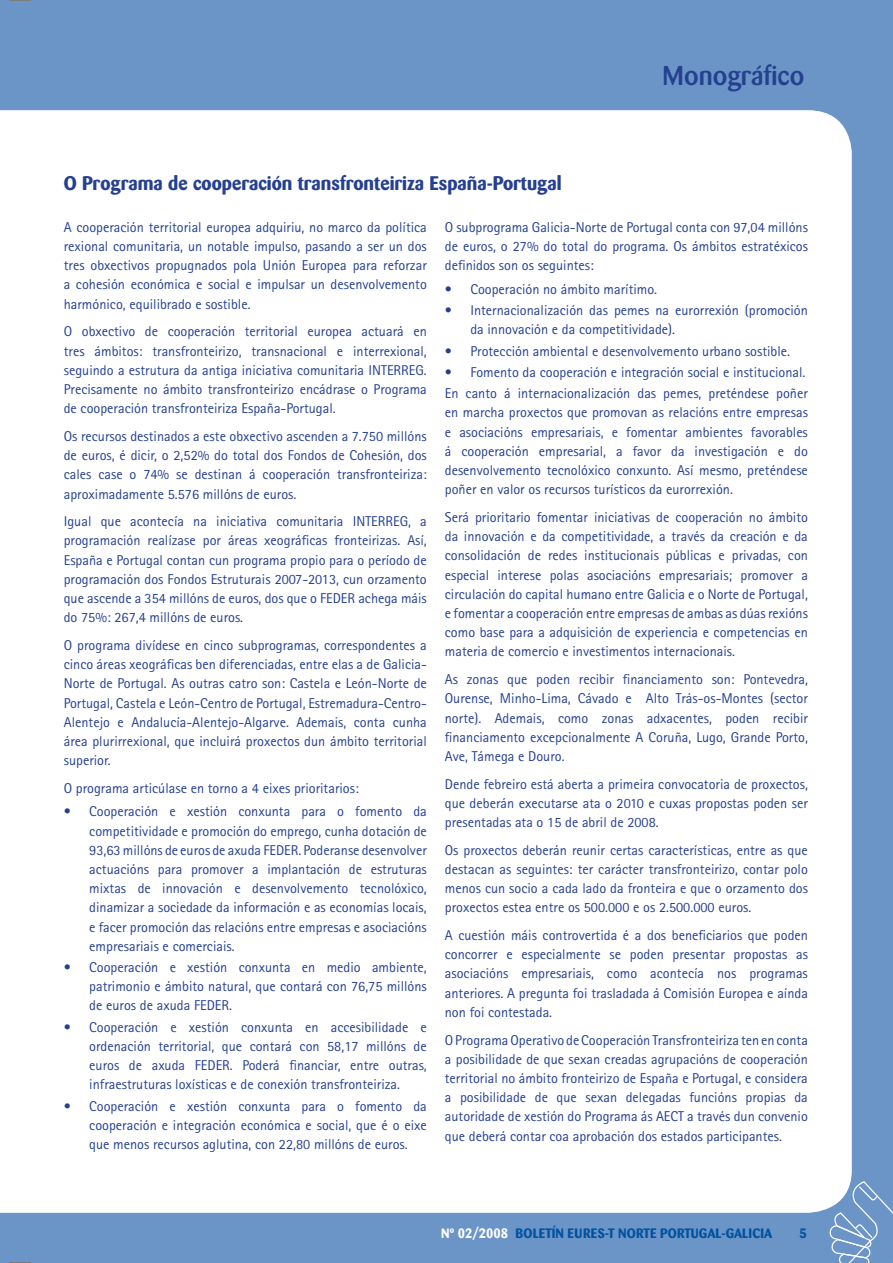
<style>
.page{position:relative;width:893px;height:1263px;background:#fff}
.page>*{position:absolute;margin:0;border:0;box-sizing:border-box;transform-origin:0 0}
.t1{font:500 27px "Barmeno";color:#25408f}
.t2{font:700 19.5px "Barmeno";color:#25408f}
.t3{font:14.25px/19.2px "Rotis Sans Serif";color:#25408f;text-align:justify}
.t4{font:700 13.5px "Barmeno";color:#0153a0}
.s1{color:#fff}
</style>
<div class="page">
<div style="left:1px;top:0;width:892px;height:1263px;background:#6c95c7"></div>
<svg style="left:829px;top:1180px;width:64px;height:83px"></svg>
<div style="left:0;top:0;width:21px;height:1263px;background:#6c95c7"></div>
<svg style="left:9px;top:0;width:23px;height:1px"></svg>
<svg style="left:9px;top:1262px;width:23px;height:1px"></svg>
<div style="left:0;top:110px;width:850px;height:1102px;background:#fff"></div>
<h2 class="t2" style="left:64px;top:171px;width:499px">O Programa de cooperación transfronteiriza España-Portugal</h2>
<h1 class="t1" style="left:663px;top:60px;width:143px">Monográfico</h1>
<p class="t3" style="left:64px;top:217px;width:365px">A cooperación territorial europea adquiriu, no marco da política rexional comunitaria, un notable impulso, pasando a ser un dos tres obxectivos propugnados pola Unión Europea para reforzar a cohesión económica e social e impulsar un desenvolvemento harmónico, equilibrado e sostible.</p>
<p class="t3" style="left:64px;top:322px;width:365px">O obxectivo de cooperación territorial europea actuará en tres ámbitos: transfronteirizo, transnacional e interrexional, seguindo a estrutura da antiga iniciativa comunitaria INTERREG.<br>Precisamente no ámbito transfronteirizo encádrase o Programa de cooperación transfronteiriza España-Portugal.</p>
<p class="t3" style="left:64px;top:426px;width:365px">Os recursos destinados a este obxectivo ascenden a 7.750 millóns de euros, é dicir, o 2,52% do total dos Fondos de Cohesión, dos cales case o 74% se destinan á cooperación transfronteiriza: aproximadamente 5.576 millóns de euros.</p>
<p class="t3" style="left:64px;top:512px;width:365px">Igual que acontecía na iniciativa comunitaria INTERREG, a programación realízase por áreas xeográficas fronteirizas. Así, España e Portugal contan cun programa propio para o período de programación dos Fondos Estruturais 2007-2013, cun orzamento que ascende a 354 millóns de euros, dos que o FEDER achega máis do 75%: 267,4 millóns de euros.</p>
<p class="t3" style="left:64px;top:635px;width:365px">O programa divídese en cinco subprogramas, correspondentes a cinco áreas xeográficas ben diferenciadas, entre elas a de Galicia-Norte de Portugal. As outras catro son: Castela e León-Norte de Portugal, Castela e León-Centro de Portugal, Estremadura-Centro-Alentejo e Andalucía-Alentejo-Algarve. Ademais, conta cunha área plurirrexional, que incluirá proxectos dun ámbito territorial superior.</p>
<p class="t3" style="left:64px;top:778px;width:296px">O programa articúlase en torno a 4 eixes prioritarios:</p>
<p class="t3" style="left:89px;top:802px;width:339px;text-indent:-26px">• Cooperación e xestión conxunta para o fomento da competitividade e promoción do emprego, cunha dotación de 93,63 millóns de euros de axuda FEDER. Poderanse desenvolver actuacións para promover a implantación de estruturas mixtas de innovación e desenvolvemento tecnolóxico, dinamizar a sociedade da información e as economías locais, e facer promoción das relacións entre empresas e asociacións empresariais e comerciais.</p>
<p class="t3" style="left:89px;top:957px;width:339px;text-indent:-26px">• Cooperación e xestión conxunta en medio ambiente, patrimonio e ámbito natural, que contará con 76,75 millóns de euros de axuda FEDER.</p>
<p class="t3" style="left:89px;top:1017px;width:339px;text-indent:-26px">• Cooperación e xestión conxunta en accesibilidade e ordenación territorial, que contará con 58,17 millóns de euros de axuda FEDER. Poderá financiar, entre outras, infraestruturas loxísticas e de conexión transfronteiriza.</p>
<p class="t3" style="left:89px;top:1096px;width:339px;text-indent:-26px">• Cooperación e xestión conxunta para o fomento da cooperación e integración económica e social, que é o eixe que menos recursos aglutina, con 22,80 millóns de euros.</p>
<p class="t3" style="left:445px;top:217px;width:365px">O subprograma Galicia-Norte de Portugal conta con 97,04 millóns de euros, o 27% do total do programa. Os ámbitos estratéxicos definidos son os seguintes:</p>
<p class="t3" style="left:445px;top:279px;width:214px">• Cooperación no ámbito marítimo.</p>
<p class="t3" style="left:470px;top:301px;width:339px;text-indent:-26px">• Internacionalización das pemes na eurorrexión (promoción da innovación e da competitividade).</p>
<p class="t3" style="left:445px;top:341px;width:347px">• Protección ambiental e desenvolvemento urbano sostible.</p>
<p class="t3" style="left:445px;top:361px;width:365px;line-height:21.3px">• Fomento da cooperación e integración social e institucional.<br>En canto á internacionalización das pemes, preténdese poñer</p>
<p class="t3" style="left:445px;top:403px;width:365px">en marcha proxectos que promovan as relacións entre empresas e asociacións empresariais, e fomentar ambientes favorables á cooperación empresarial, a favor da investigación e do desenvolvemento tecnolóxico conxunto. Así mesmo, preténdese poñer en valor os recursos turísticos da eurorrexión.</p>
<p class="t3" style="left:445px;top:507px;width:365px">Será prioritario fomentar iniciativas de cooperación no ámbito da innovación e da competitividade, a través da creación e da consolidación de redes institucionais públicas e privadas, con especial interese polas asociacións empresariais; promover a circulación do capital humano entre Galicia e o Norte de Portugal, e fomentar a cooperación entre empresas de ambas as dúas rexións como base para a adquisición de experiencia e competencias en materia de comercio e investimentos internacionais.</p>
<p class="t3" style="left:445px;top:670px;width:365px">As zonas que poden recibir financiamento son: Pontevedra, Ourense, Minho-Lima, Cávado e Alto Trás-os-Montes (sector norte). Ademais, como zonas adxacentes, poden recibir financiamento excepcionalmente A Coruña, Lugo, Grande Porto, Ave, Támega e Douro.</p>
<p class="t3" style="left:445px;top:774px;width:365px">Dende febreiro está aberta a primeira convocatoria de proxectos, que deberán executarse ata o 2010 e cuxas propostas poden ser presentadas ata o 15 de abril de 2008.</p>
<p class="t3" style="left:445px;top:840px;width:365px">Os proxectos deberán reunir certas características, entre as que destacan as seguintes: ter carácter transfronteirizo, contar polo menos cun socio a cada lado da fronteira e que o orzamento dos proxectos estea entre os 500.000 e os 2.500.000 euros.</p>
<p class="t3" style="left:445px;top:925px;width:365px">A cuestión máis controvertida é a dos beneficiarios que poden concorrer e especialmente se poden presentar propostas as asociacións empresariais, como acontecía nos programas anteriores. A pregunta foi trasladada á Comisión Europea e aínda non foi contestada.</p>
<p class="t3" style="left:445px;top:1030px;width:365px">O Programa Operativo de Cooperación Transfronteiriza ten en conta a posibilidade de que sexan creadas agrupacións de cooperación territorial no ámbito fronteirizo de España e Portugal, e considera a posibilidade de que sexan delegadas funcións propias da autoridade de xestión do Programa ás AECT a través dun convenio que deberá contar coa aprobación dos estados participantes.</p>
<p class="t4" style="left:441px;top:1225px;width:333px"><span class="s1">Nº 02/2008</span> BOLETÍN EURES-T NORTE PORTUGAL-GALICIA</p>
<p class="t4" style="left:800px;top:1225px;width:9px">5</p>
</div>
